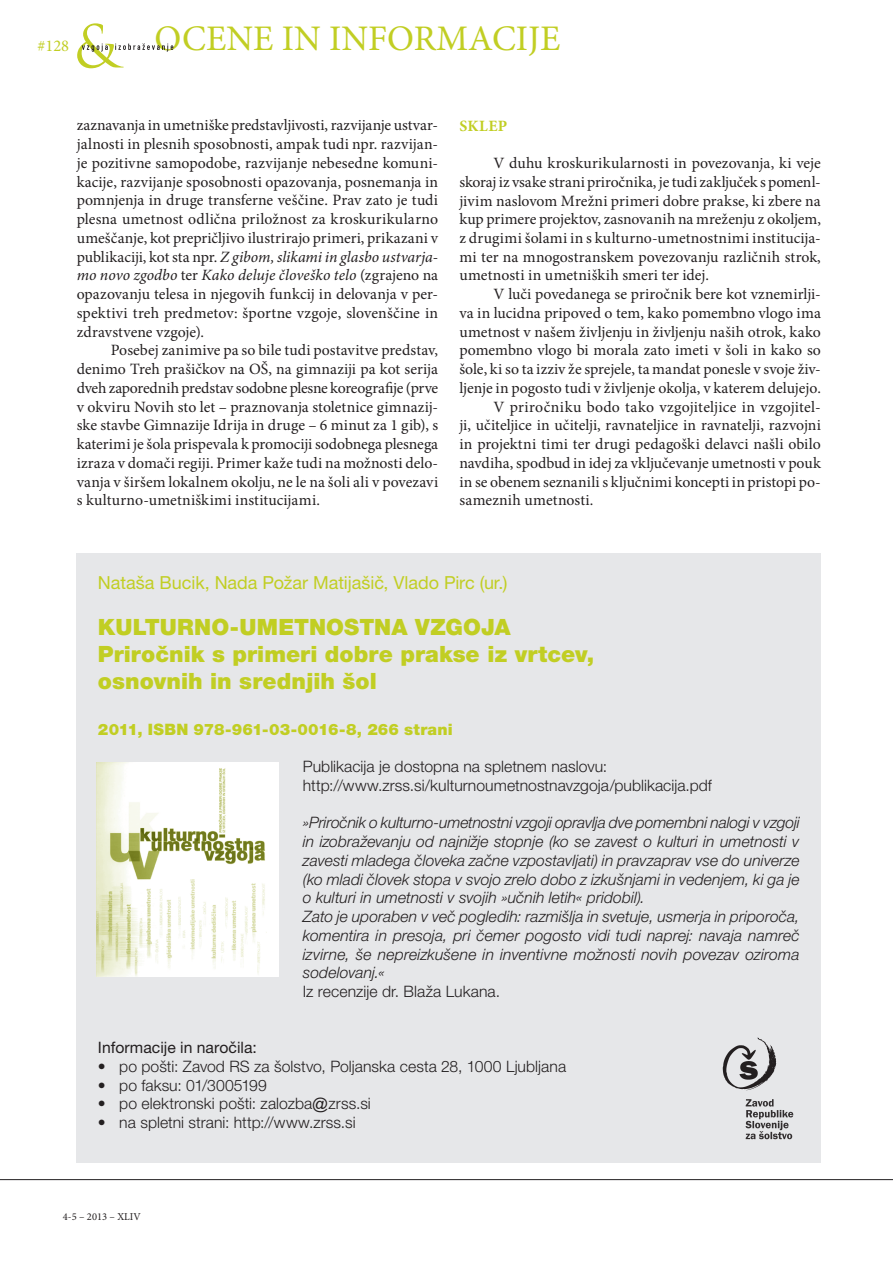
<style>
.page{position:relative;width:893px;height:1263px;background:#fff}
.page>*{position:absolute;margin:0;border:0;box-sizing:border-box;transform-origin:0 0}
.t1{font:36px "Minion Pro";color:#c1ce23}
.t2{font:900 22.5px/27px "Helvetica Neue";color:#c1ce23}
.t3{font:18px "Helvetica Neue";letter-spacing:-.005em;color:#c1ce23}
.t4{font:16.5px "Minion Pro";color:#c1ce23}
.t5{font:15.75px/18.8px "Minion Pro";letter-spacing:.01em;color:#231f20;text-align:justify}
.t6{font:italic 300 15.75px/18.8px "Helvetica Neue";letter-spacing:.005em;color:#231f20}
.t7{font:300 15.75px/18.8px "Helvetica Neue";letter-spacing:.005em;color:#231f20}
.t8{font:900 15.75px "Helvetica Neue";letter-spacing:.005em;color:#c1ce23}
.t9{font:15.75px "Helvetica Neue";color:#231f20}
.t10{font:700 15.75px "Minion Pro";letter-spacing:.025em;color:#c1ce23}
.t11{font:10.5px "Minion Pro";color:#231f20}
.s1{font-style:italic}
.s2{font-family:"AFNA";font-weight:400}
</style>
<div class="page">
<hr style="left:0;top:1179px;width:893px;height:1px;background:#231f20">
<div style="left:77px;top:553px;width:744px;height:610px;background:#e6e7e9"></div>
<img style="left:96px;top:762px;width:182px;height:214px">
<img style="left:722px;top:1037px;width:72px;height:103px">
<svg style="left:77px;top:23px;width:96px;height:45px"></svg>
<p class="t4" style="left:38px;top:35px;width:33px">#128</p>
<h1 class="t1" style="left:155px;top:14px;width:407px">OCENE IN INFORMACIJE</h1>
<p class="t5" style="left:77px;top:116px;width:363px">zaznavanja in umetniške predstavljivosti, razvijanje ustvar&shy;jalnosti in plesnih sposobnosti, ampak tudi npr. razvijan&shy;je pozitivne samopodobe, razvijanje nebesedne komuni&shy;kacije, razvijanje sposobnosti opazovanja, posnemanja in pomnjenja in druge transferne veščine. Prav zato je tudi plesna umetnost odlična priložnost za kroskurikularno umeščanje, kot prepričljivo ilustrirajo primeri, prikazani v publikaciji, kot sta npr. <span class="s1">Z gibom, slikami in glasbo ustvarja&shy;mo novo zgodbo</span> ter <span class="s1">Kako deluje človeško telo</span> (zgrajeno na opazovanju telesa in njegovih funkcij in delovanja v per&shy;spektivi treh predmetov: športne vzgoje, slovenščine in zdravstvene vzgoje).</p>
<p class="t5" style="left:77px;top:341px;width:363px;text-indent:34px">Posebej zanimive pa so bile tudi postavitve predstav, denimo Treh prašičkov na OŠ, na gimnaziji pa kot serija dveh zaporednih predstav sodobne plesne koreografije (prve v okviru Novih sto let – praznovanja stoletnice gimnazij&shy;ske stavbe Gimnazije Idrija in druge – 6 minut za 1 gib), s katerimi je šola prispevala k promociji sodobnega plesnega izraza v domači regiji. Primer kaže tudi na možnosti delo&shy;vanja v širšem lokalnem okolju, ne le na šoli ali v povezavi s kulturno-umetniškimi institucijami.</p>
<p class="t10" style="left:459px;top:114px;width:49px">SKLEP</p>
<p class="t5" style="left:459px;top:154px;width:363px;text-indent:34px">V duhu kroskurikularnosti in povezovanja, ki veje skoraj iz vsake strani priročnika, je tudi zaključek s pomenl&shy;jivim naslovom Mrežni primeri dobre prakse, ki zbere na kup primere projektov, zasnovanih na mreženju z okoljem, z drugimi šolami in s kulturno-umetnostnimi institucija&shy;mi ter na mnogostranskem povezovanju različnih strok, umetnosti in umetniških smeri ter idej.</p>
<p class="t5" style="left:493px;top:285px;width:329px">V luči povedanega se priročnik bere kot vznemirlji-</p>
<p class="t5" style="left:459px;top:304px;width:363px">va in lucidna pripoved o tem, kako pomembno vlogo ima</p>
<p class="t5" style="left:459px;top:322px;width:363px">umetnost v našem življenju in življenju naših otrok, kako</p>
<p class="t5" style="left:459px;top:341px;width:363px">pomembno vlogo bi morala zato imeti v šoli in kako so</p>
<p class="t5" style="left:459px;top:360px;width:363px">šole, ki so ta izziv že sprejele, ta mandat ponesle v svoje živ-</p>
<p class="t5" style="left:459px;top:379px;width:363px">ljenje in pogosto tudi v življenje okolja, v katerem delujejo.</p>
<p class="t5" style="left:493px;top:397px;width:329px">V priročniku bodo tako vzgojiteljice in vzgojitel-</p>
<p class="t5" style="left:459px;top:416px;width:363px">ji, učiteljice in učitelji, ravnateljice in ravnatelji, razvojni</p>
<p class="t5" style="left:459px;top:435px;width:363px">in projektni timi ter drugi pedagoški delavci našli obilo</p>
<p class="t5" style="left:459px;top:454px;width:363px">navdiha, spodbud in idej za vključevanje umetnosti v pouk</p>
<p class="t5" style="left:459px;top:472px;width:363px">in se obenem seznanili s ključnimi koncepti in pristopi po-</p>
<p class="t5" style="left:459px;top:491px;width:136px">sameznih umetnosti.</p>
<p class="t3" style="left:98px;top:572px;width:411px">Nataša Bucik, Nada Po`ar Matijaši~, Vlado Pirc (ur.)</p>
<h2 class="t2" style="left:98px;top:613px;width:498px">KULTURNO-UMETNOSTNA VZGOJA<br>Priro~nik s primeri dobre prakse iz vrtcev, osnovnih in srednjih šol</h2>
<p class="t8" style="left:98px;top:719px;width:356px">2011, ISBN 978-961-03-0016-8, 266 strani</p>
<p class="t7" style="left:303px;top:757px;width:411px">Publikacija je dostopna na spletnem naslovu: http://www.zrss.si/kulturnoumetnostnavzgoja/publikacija.pdf</p>
<p class="t6" style="left:303px;top:813px;width:498px">»Priro~nik o kulturno-umetnostni vzgoji opravlja dve pomembni nalogi v vzgoji in izobra`evanju od najni`je stopnje (ko se zavest o kulturi in umetnosti v zavesti mladega ~loveka za~ne vzpostavljati) in pravzaprav vse do univerze (ko mladi ~lovek stopa v svojo zrelo dobo z izkušnjami in vedenjem, ki ga je o kulturi in umetnosti v svojih »u~nih letih« pridobil).<br>Zato je uporaben v ve~ pogledih: razmišlja in svetuje, usmerja in priporo~a, komentira in presoja, pri ~emer pogosto vidi tudi naprej: navaja namre~ izvirne, še nepreizkušene in inventivne mo`nosti novih povezav oziroma sodelovanj.«</p>
<p class="t7" style="left:303px;top:982px;width:199px">Iz recenzije dr. Bla`a Lukana.</p>
<p class="t9" style="left:98px;top:1038px;width:160px">Informacije in naro~ila:</p>
<p class="t7" style="left:98px;top:1057px;width:470px">• po pošti: Zavod RS za šolstvo, Poljanska cesta 28, 1000 Ljubljana</p>
<p class="t7" style="left:98px;top:1075px;width:170px">• po faksu: 01/3005199</p>
<p class="t7" style="left:98px;top:1094px;width:274px">• po elektronski pošti: zalozba<span class="s2">@</span>zrss.si</p>
<p class="t7" style="left:98px;top:1113px;width:259px">• na spletni strani: http://www.zrss.si</p>
<p class="t11" style="left:63px;top:1210px;width:79px">4-5 – 2013 – XLIV</p>
</div>
